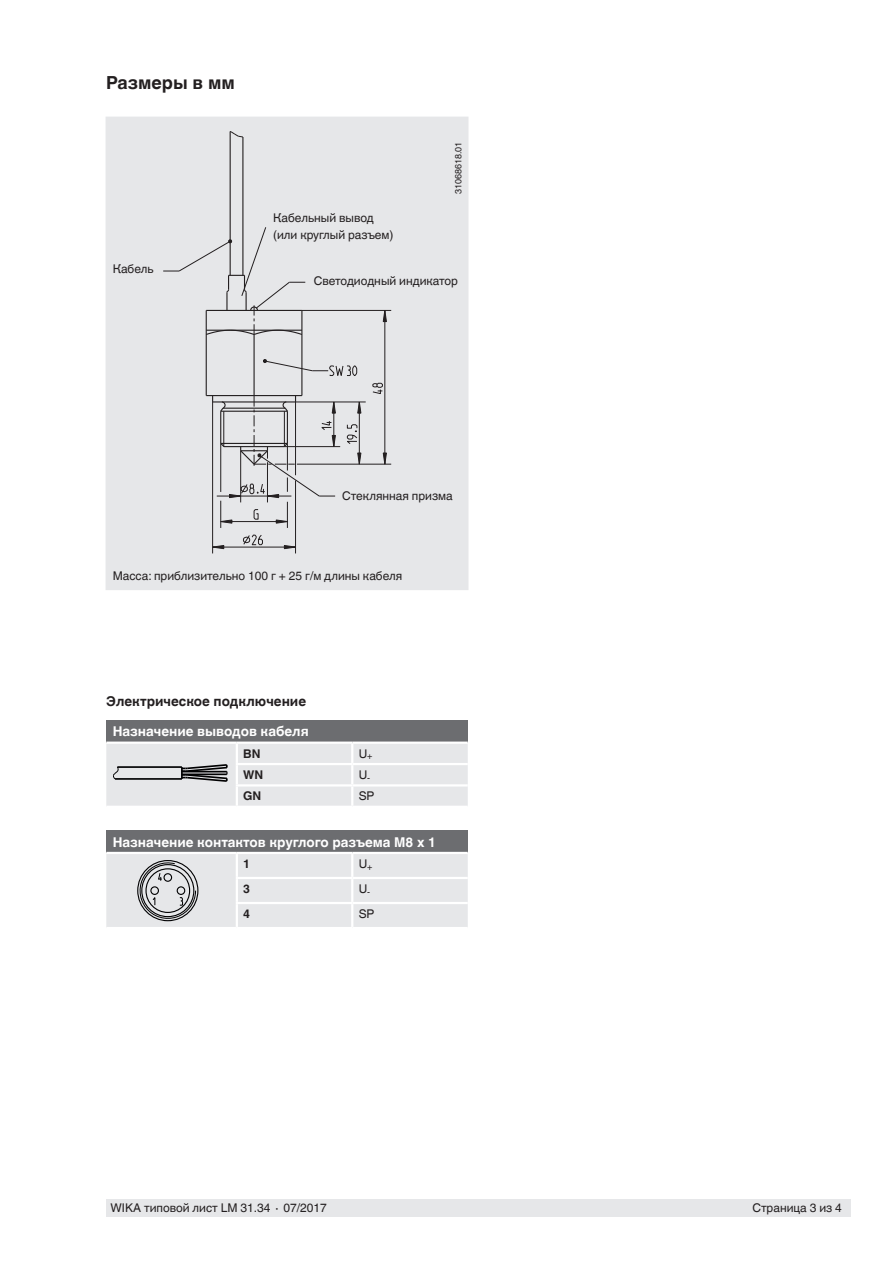
<style>
.page{position:relative;width:893px;height:1263px;background:#fff}
.page>*{position:absolute;margin:0;border:0;box-sizing:border-box;transform-origin:0 0}
.t1{font:700 18px "Helvetica World";color:#231f20}
.t2{font:700 13.5px "Helvetica World";color:#fff}
.t3{font:700 13.5px "Helvetica World";color:#231f20}
.t4{font:12px "Helvetica World";color:#231f20}
.t5{font:700 12px "Helvetica World";color:#231f20}
.t6{font:9px "Helvetica World";color:#231f20}
</style>
<div class="page">
<div style="left:106px;top:1199px;width:744px;height:17px;background:#e6e7e9"></div>
<div style="left:106px;top:117px;width:362px;height:473px;background:#e6e7e9"></div>
<svg style="left:346px;top:424px;width:12px;height:20px"></svg>
<svg style="left:357px;top:401px;width:4px;height:13px"></svg>
<svg style="left:357px;top:452px;width:4px;height:12px"></svg>
<svg style="left:243px;top:534px;width:20px;height:11px"></svg>
<svg style="left:213px;top:545px;width:11px;height:4px"></svg>
<svg style="left:284px;top:545px;width:11px;height:4px"></svg>
<svg style="left:372px;top:383px;width:11px;height:11px"></svg>
<svg style="left:383px;top:311px;width:4px;height:11px"></svg>
<svg style="left:383px;top:452px;width:4px;height:12px"></svg>
<hr style="left:212px;top:402px;width:1px;height:151px;background:#231f20">
<hr style="left:296px;top:402px;width:70px;height:1px;background:#231f20">
<hr style="left:284px;top:446px;width:56px;height:1px;background:#231f20">
<hr style="left:297px;top:464px;width:94px;height:1px;background:#231f20">
<hr style="left:217px;top:496px;width:74px;height:1px;background:#231f20">
<hr style="left:213px;top:547px;width:83px;height:1px;background:#231f20">
<svg style="left:231px;top:131px;width:12px;height:7px"></svg>
<hr style="left:385px;top:310px;width:1px;height:154px;background:#231f20">
<hr style="left:359px;top:402px;width:1px;height:62px;background:#231f20">
<hr style="left:295px;top:480px;width:1px;height:73px;background:#231f20">
<hr style="left:302px;top:310px;width:89px;height:1px;background:#231f20">
<hr style="left:301px;top:310px;width:1px;height:86px;background:#231f20">
<hr style="left:253px;top:334px;width:2px;height:62px;background:#231f20">
<hr style="left:242px;top:137px;width:1px;height:138px;background:#231f20">
<hr style="left:230px;top:131px;width:1px;height:144px;background:#231f20">
<hr style="left:206px;top:395px;width:96px;height:1px;background:#231f20">
<hr style="left:206px;top:310px;width:1px;height:86px;background:#231f20">
<hr style="left:213px;top:401px;width:83px;height:1px;background:#231f20">
<svg style="left:263px;top:359px;width:94px;height:19px"></svg>
<svg style="left:219px;top:396px;width:117px;height:132px"></svg>
<svg style="left:163px;top:226px;width:142px;height:110px"></svg>
<div style="left:106px;top:720px;width:362px;height:23px;background:#6c6d70"></div>
<hr style="left:237px;top:741px;width:115px;height:3px;background:#fff">
<hr style="left:352px;top:741px;width:116px;height:3px;background:#fff">
<hr style="left:106px;top:741px;width:131px;height:3px;background:#fff">
<svg style="left:106px;top:744px;width:362px;height:62px;background:#e0e1e3"></svg>
<div style="left:106px;top:830px;width:362px;height:23px;background:#6c6d70"></div>
<hr style="left:237px;top:852px;width:115px;height:2px;background:#fff">
<hr style="left:352px;top:852px;width:116px;height:2px;background:#fff">
<hr style="left:106px;top:852px;width:131px;height:2px;background:#fff">
<svg style="left:106px;top:854px;width:362px;height:73px;background:#e1e2e4"></svg>
<div style="left:141px;top:864px;width:53px;height:53px;border:1px solid #000001;border-radius:50%"></div>
<div style="left:145px;top:868px;width:45px;height:45px;border:1px solid #000001;border-radius:50%"></div>
<div style="left:164px;top:873px;width:8px;height:9px;border:1px solid #000001;border-radius:50%"></div>
<div style="left:177px;top:886px;width:8px;height:9px;border:1px solid #000001;border-radius:50%"></div>
<div style="left:150px;top:886px;width:9px;height:9px;border:1px solid #000001;border-radius:50%"></div>
<h1 class="t1" style="left:106px;top:73px;width:130px">Размеры в мм</h1>
<p class="t4" style="left:113px;top:262px;width:42px">Кабель</p>
<p class="t4" style="left:273px;top:210px;width:102px">Кабельный вывод</p>
<p class="t6" style="left:453px;top:194px;width:54px;rotate:-90deg">31068618.01</p>
<p class="t4" style="left:273px;top:228px;width:122px">(или круглый разъем)</p>
<p class="t4" style="left:314px;top:274px;width:146px">Светодиодный индикатор</p>
<p class="t4" style="left:342px;top:488px;width:112px">Стеклянная призма</p>
<p class="t4" style="left:113px;top:568px;width:291px">Масса: приблизительно 100 г + 25 г/м длины кабеля</p>
<p class="t3" style="left:106px;top:694px;width:201px">Электрическое подключение</p>
<p class="t2" style="left:113px;top:724px;width:198px">Назначение выводов кабеля</p>
<p class="t5" style="left:243px;top:746px;width:19px">BN</p>
<p class="t4" style="left:359px;top:746px;width:15px">U<sub>+</sub></p>
<p class="t5" style="left:243px;top:768px;width:22px">WN</p>
<p class="t4" style="left:359px;top:768px;width:13px">U<sub>-</sub></p>
<p class="t5" style="left:243px;top:789px;width:20px">GN</p>
<p class="t4" style="left:359px;top:789px;width:17px">SP</p>
<p class="t2" style="left:113px;top:834px;width:325px">Назначение контактов круглого разъема M8 x 1</p>
<p class="t5" style="left:243px;top:857px;width:8px">1</p>
<p class="t4" style="left:359px;top:857px;width:15px">U<sub>+</sub></p>
<p class="t5" style="left:243px;top:882px;width:8px">3</p>
<p class="t4" style="left:359px;top:882px;width:13px">U<sub>-</sub></p>
<p class="t5" style="left:243px;top:907px;width:8px">4</p>
<p class="t4" style="left:359px;top:907px;width:17px">SP</p>
<p class="t4" style="left:111px;top:1201px;width:218px">WIKA типовой лист LM 31.34 ∙ 07/2017</p>
<p class="t4" style="left:752px;top:1201px;width:91px">Страница 3 из 4</p>
</div>
